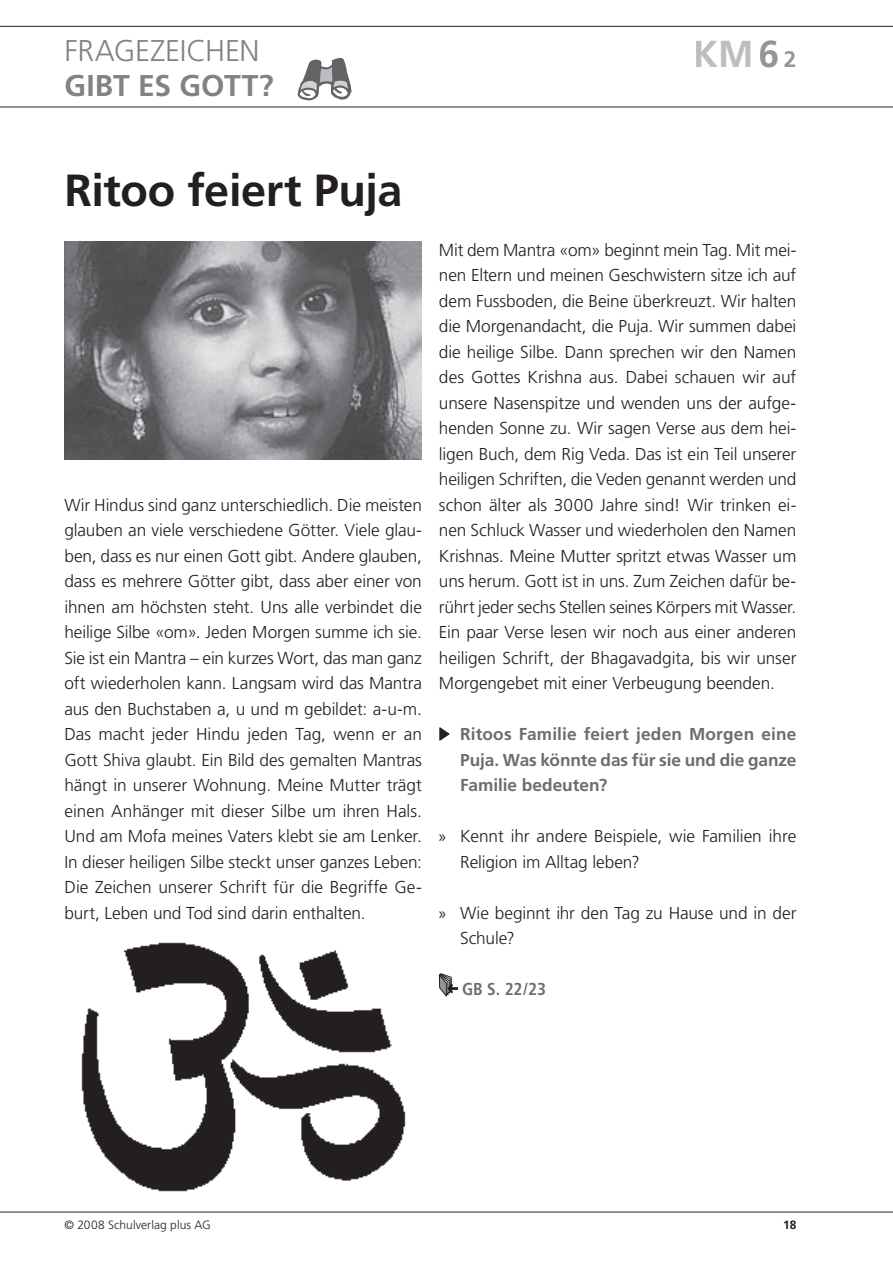
<style>
.page{position:relative;width:893px;height:1263px;background:#fff}
.page>*{position:absolute;margin:0;border:0;box-sizing:border-box;transform-origin:0 0}
.t1{font:700 45px "Frutiger";letter-spacing:-.01em;color:#231f20}
.t2{font:700 37.5px "Frutiger";color:#bcbdc0}
.t3{font:300 30px "Frutiger";letter-spacing:-.01em;color:#808285}
.t4{font:700 30px "Frutiger";color:#808285}
.t5{font:18px "Myriad";color:#231f20}
.t6{font:300 17.25px/25.5px "Frutiger";letter-spacing:-.005em;color:#231f20;text-align:justify}
.t7{font:700 17.25px/25.5px "Frutiger";letter-spacing:-.005em;color:#6c6d70;text-align:justify}
.t8{font:700 condensed 17.25px "Frutiger";color:#6c6d70}
.t9{font:300 12px "Frutiger";letter-spacing:.005em;color:#231f20}
.t10{font:700 12px "Frutiger";color:#231f20}
.s1{color:#939598}
.s2{font-size:22.5px;color:#939598}
.s3{font-family:"Myriad Pro";font-weight:400}
</style>
<div class="page">
<hr style="left:0;top:107px;width:892px;height:1px;background:#231f20">
<hr style="left:0;top:26px;width:892px;height:1px;background:#231f20">
<svg style="left:297px;top:58px;width:54px;height:43px"></svg>
<hr style="left:0;top:1212px;width:892px;height:1px;background:#231f20">
<img style="left:64px;top:241px;width:358px;height:219px">
<svg style="left:439px;top:727px;width:11px;height:14px"></svg>
<svg style="left:439px;top:973px;width:18px;height:24px"></svg>
<img style="left:81px;top:942px;width:325px;height:250px">
<h3 class="t3" style="left:64px;top:34px;width:196px">FRAGEZEICHEN</h3>
<h3 class="t4" style="left:64px;top:68px;width:211px">GIBT ES GOTT?</h3>
<h2 class="t2" style="left:693px;top:31px;width:105px">KM<span class="s1">6</span> <span class="s2">2</span></h2>
<h1 class="t1" style="left:64px;top:164px;width:339px">Ritoo feiert Puja</h1>
<p class="t6" style="left:64px;top:492px;width:359px">Wir Hindus sind ganz unterschiedlich. Die meisten glauben an viele verschiedene Götter. Viele glau&shy;ben, dass es nur einen Gott gibt. Andere glauben, dass es mehrere Götter gibt, dass aber einer von ihnen am höchsten steht. Uns alle verbindet die heilige Silbe «om». Jeden Morgen summe ich sie.<br>Sie ist ein Mantra – ein kurzes Wort, das man ganz oft wiederholen kann. Langsam wird das Mantra aus den Buchstaben a, u und m gebildet: a-u-m.<br>Das macht jeder Hindu jeden Tag, wenn er an Gott Shiva glaubt. Ein Bild des gemalten Mantras hängt in unserer Wohnung. Meine Mutter trägt einen Anhänger mit dieser Silbe um ihren Hals.<br>Und am Mofa meines Vaters klebt sie am Lenker.<br>In dieser heiligen Silbe steckt unser ganzes Leben:<br>Die Zeichen unserer Schrift für die Begriffe Ge&shy;burt, Leben und Tod sind darin enthalten.</p>
<p class="t6" style="left:439px;top:237px;width:359px">Mit dem Mantra «om» beginnt mein Tag. Mit mei&shy;nen Eltern und meinen Geschwistern sitze ich auf dem Fussboden, die Beine überkreuzt. Wir halten die Morgenandacht, die Puja. Wir summen dabei die heilige Silbe. Dann sprechen wir den Namen des Gottes Krishna aus. Dabei schauen wir auf unsere Nasenspitze und wenden uns der aufge&shy;henden Sonne zu. Wir sagen Verse aus dem hei&shy;ligen Buch, dem Rig Veda. Das ist ein Teil unserer heiligen Schriften, die Veden genannt werden und schon älter als 3000 Jahre sind! Wir trinken ei&shy;nen Schluck Wasser und wiederholen den Namen Krishnas. Meine Mutter spritzt etwas Wasser um uns herum. Gott ist in uns. Zum Zeichen dafür be&shy;rührt jeder sechs Stellen seines Körpers mit Wasser.<br>Ein paar Verse lesen wir noch aus einer anderen heiligen Schrift, der Bhagavadgita, bis wir unser Morgengebet mit einer Verbeugung beenden.</p>
<p class="t7" style="left:460px;top:721px;width:337px">Ritoos Familie feiert jeden Morgen eine Puja. Was könnte das für sie und die ganze Familie bedeuten?</p>
<p class="t6" style="left:460px;top:823px;width:337px;text-indent:-21px"><span class="s3">»</span> Kennt ihr andere Beispiele, wie Familien ihre<br>Religion im Alltag leben?</p>
<p class="t6" style="left:460px;top:900px;width:337px;text-indent:-21px"><span class="s3">»</span> Wie beginnt ihr den Tag zu Hause und in der<br>Schule?</p>
<p class="t8" style="left:462px;top:979px;width:85px">GB S. 22/23</p>
<p class="t5" style="left:593px;top:285px;width:111px">Recht/Unrecht</p>
<p class="t9" style="left:64px;top:1218px;width:148px">© 2008 Schulverlag plus AG</p>
<p class="t10" style="left:783px;top:1218px;width:15px">18</p>
</div>
